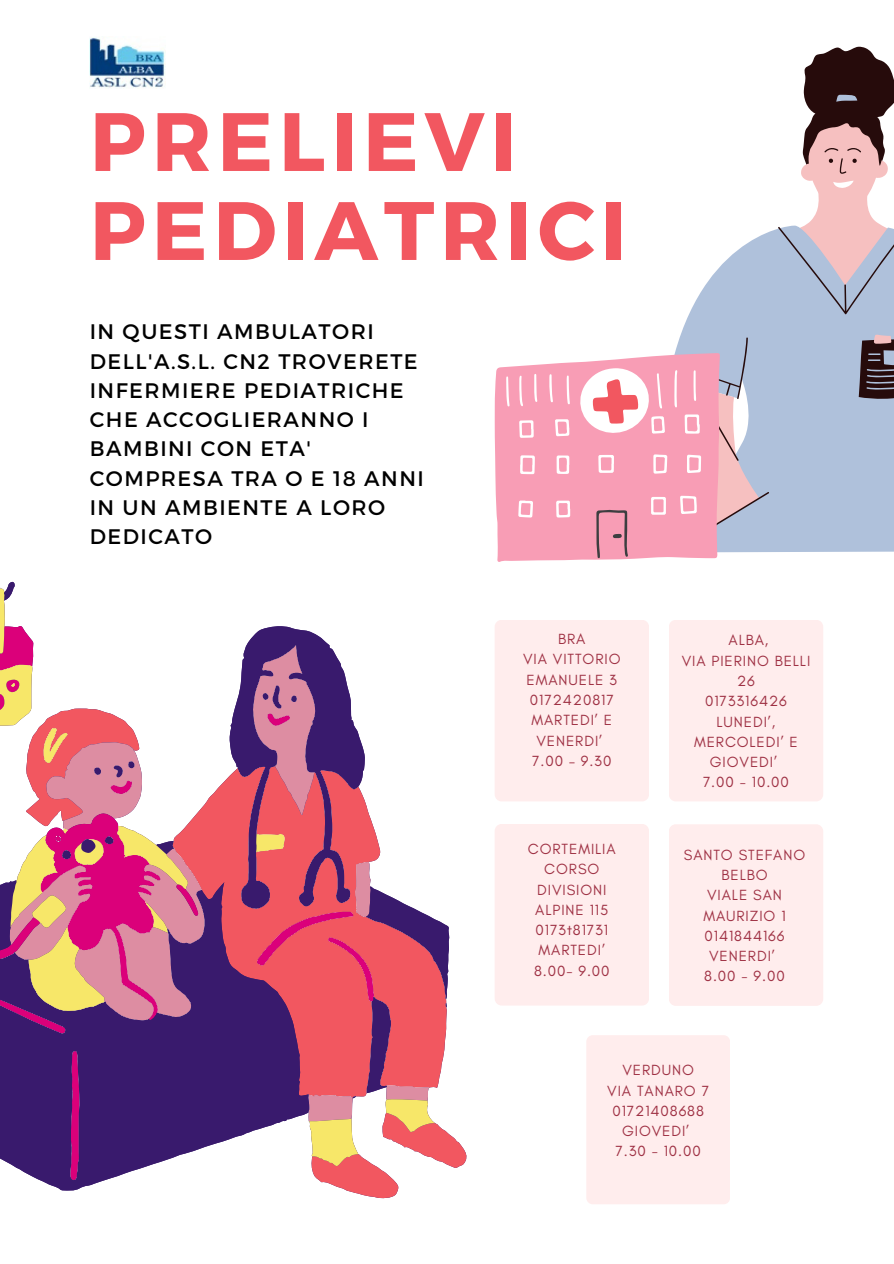
<style>
.page{position:relative;width:894px;height:1264px;background:#fff}
.page>*{position:absolute;margin:0;border:0;box-sizing:border-box;transform-origin:0 0}
.t1{font:700 82.5px/88.9px "Montserrat";letter-spacing:.07em;color:#f25760}
.t2{font:21px/29.2px "Montserrat";letter-spacing:.07em;color:#000}
.t3{font:15px/20.2px "Glacial Indifference";letter-spacing:.06em;color:#9f3144;text-align:center}
</style>
<div class="page">
<div style="left:494px;top:620px;width:155px;height:181px;background:#ffeded;border-radius:7px"></div>
<div style="left:494px;top:824px;width:155px;height:181px;background:#ffeded;border-radius:7px"></div>
<div style="left:586px;top:1035px;width:144px;height:169px;background:#ffeded;border-radius:6px"></div>
<div style="left:668px;top:824px;width:155px;height:181px;background:#ffeded;border-radius:7px"></div>
<svg style="left:680px;top:229px;width:213px;height:323px;background:#b6c6de"></svg>
<svg style="left:858px;top:334px;width:35px;height:66px;background:#594951"></svg>
<svg style="left:777px;top:47px;width:116px;height:267px"></svg>
<svg style="left:494px;top:364px;width:221px;height:198px;background:#f8a7bc"></svg>
<svg style="left:520px;top:455px;width:14px;height:19px"></svg>
<svg style="left:519px;top:420px;width:14px;height:18px"></svg>
<svg style="left:518px;top:500px;width:15px;height:17px"></svg>
<svg style="left:519px;top:375px;width:4px;height:31px"></svg>
<svg style="left:534px;top:374px;width:3px;height:28px"></svg>
<svg style="left:506px;top:376px;width:3px;height:30px"></svg>
<svg style="left:549px;top:337px;width:219px;height:221px"></svg>
<div style="left:668px;top:620px;width:155px;height:181px;background:#ffeded;border-radius:7px"></div>
<svg style="left:0;top:581px;width:449px;height:618px"></svg>
<svg style="left:0;top:588px;width:435px;height:578px"></svg>
<img style="left:90px;top:37px;width:75px;height:52px">
<p class="t1" style="left:90px;top:93px;width:538px">PRELIEVI<br>PEDIATRICI</p>
<p class="t2" style="left:90px;top:316px;width:335px">IN QUESTI AMBULATORI<br>DELL'A.S.L. CN2 TROVERETE<br>INFERMIERE PEDIATRICHE<br>CHE ACCOGLIERANNO I<br>BAMBINI CON ETA'<br>COMPRESA TRA O E 18 ANNI<br>IN UN AMBIENTE A LORO<br>DEDICATO</p>
<p class="t3" style="left:558px;top:628px;width:29px">BRA</p>
<p class="t3" style="left:523px;top:649px;width:99px;text-align:left">VIA VITTORIO<br>EMANUELE 3</p>
<p class="t3" style="left:530px;top:689px;width:85px">0172420817</p>
<p class="t3" style="left:531px;top:710px;width:82px">MARTEDI’ E<br>VENERDI’</p>
<p class="t3" style="left:532px;top:750px;width:81px">7.00 – 9.30</p>
<p class="t3" style="left:528px;top:838px;width:89px">CORTEMILIA<br>CORSO<br>DIVISIONI<br>ALPINE 115</p>
<p class="t3" style="left:535px;top:919px;width:74px">0173t81731</p>
<p class="t3" style="left:534px;top:940px;width:77px">MARTEDI’<br>8.00- 9.00</p>
<p class="t3" style="left:728px;top:630px;width:41px">ALBA,</p>
<p class="t3" style="left:681px;top:650px;width:130px">VIA PIERINO BELLI<br>26</p>
<p class="t3" style="left:704px;top:691px;width:83px">0173316426</p>
<p class="t3" style="left:693px;top:711px;width:105px">LUNEDI’,<br>MERCOLEDI’ E<br>GIOVEDI’</p>
<p class="t3" style="left:702px;top:772px;width:87px">7.00 - 10.00</p>
<p class="t3" style="left:683px;top:844px;width:123px">SANTO STEFANO<br>BELBO</p>
<p class="t3" style="left:703px;top:885px;width:84px;text-align:left">VIALE SAN<br>MAURIZIO 1</p>
<p class="t3" style="left:704px;top:925px;width:81px">0141844166</p>
<p class="t3" style="left:709px;top:945px;width:67px">VENERDI’</p>
<p class="t3" style="left:704px;top:966px;width:82px">8.00 - 9.00</p>
<p class="t3" style="left:622px;top:1059px;width:73px">VERDUNO</p>
<p class="t3" style="left:607px;top:1080px;width:103px">VIA TANARO 7</p>
<p class="t3" style="left:612px;top:1100px;width:93px">01721408688</p>
<p class="t3" style="left:622px;top:1120px;width:69px">GIOVEDI’</p>
<p class="t3" style="left:615px;top:1141px;width:87px">7.30 - 10.00</p>
</div>
